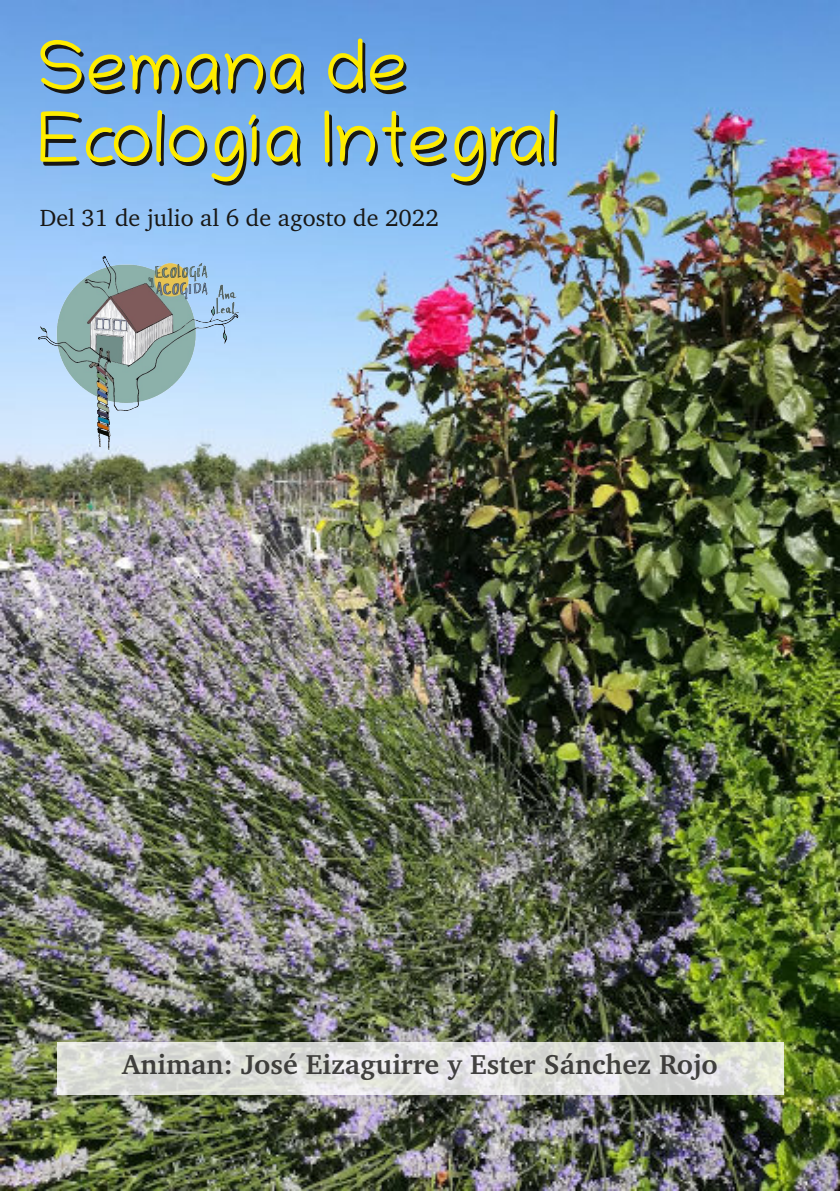
<style>
.page{position:relative;width:840px;height:1191px;background:#fff}
.page>*{position:absolute;margin:0;border:0;box-sizing:border-box;transform-origin:0 0}
.t1{font:72px/72px "Chilanka";color:#ffed00}
.t2{font:700 28px "Charter BT";color:rgb(24 23 21/.8)}
.t3{font:24px "Charter BT";color:#181715}
</style>
<div class="page">
<img style="left:0;top:0;width:838px;height:1191px">
<div style="left:57px;top:1042px;width:725px;height:52px;background:#fff;opacity:.8"></div>
<img style="left:39px;top:256px;width:199px;height:193px">
<h1 class="t1" style="left:37px;top:40px;width:522px">Semana de<br>Ecología Integral</h1>
<p class="t3" style="left:40px;top:208px;width:400px">Del 31 de julio al 6 de agosto de 2022</p>
<p class="t2" style="left:122px;top:1053px;width:596px">Animan: José Eizaguirre y Ester Sánchez Rojo</p>
</div>
